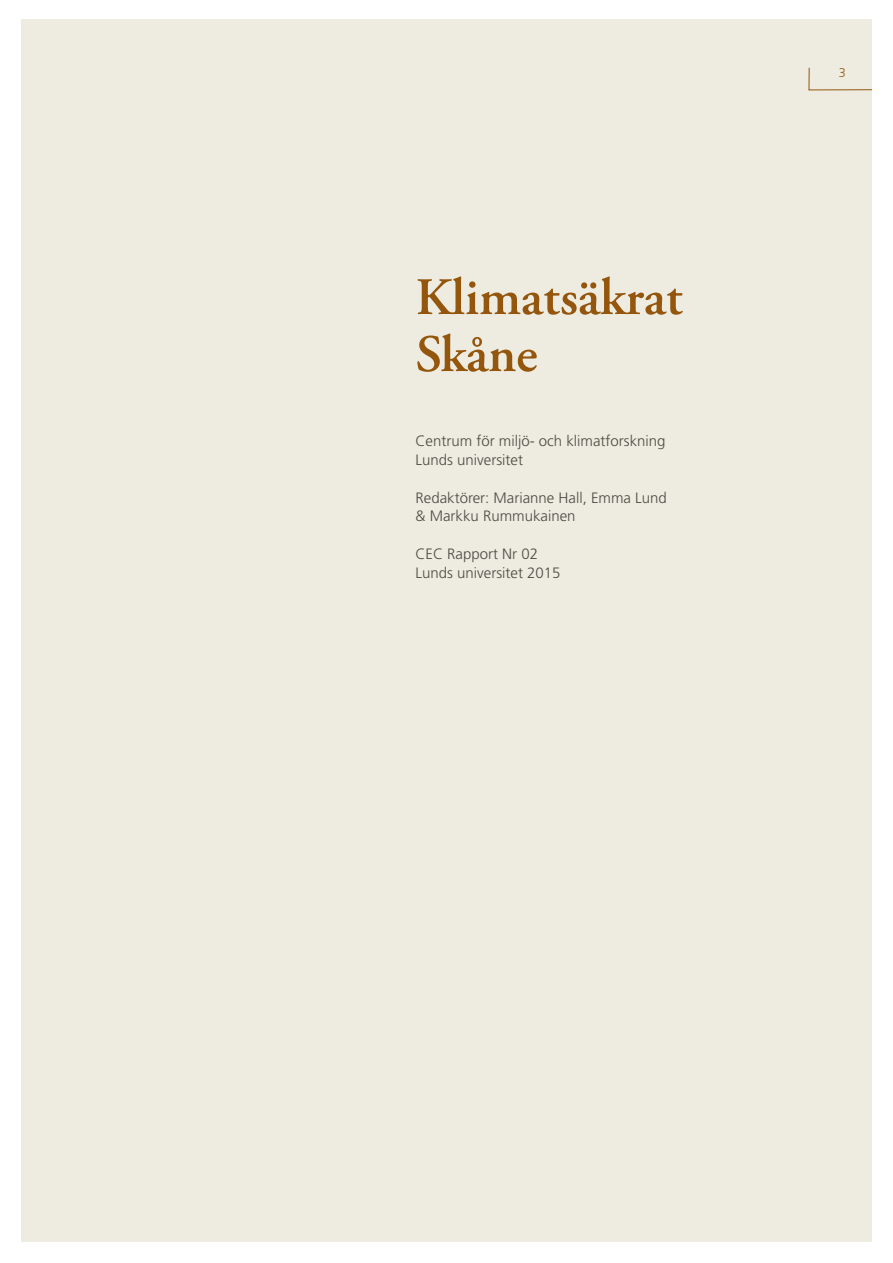
<style>
.page{position:relative;width:893px;height:1263px;background:#fff}
.page>*{position:absolute;margin:0;border:0;box-sizing:border-box;transform-origin:0 0}
.t1{font:600 52.5px/57px "Adobe Garamond Pro";color:#94550c}
.t2{font:300 15px/18.8px "Frutiger LT Std";color:#4c4b43}
.t3{font:300 12.6px "Frutiger LT Std";color:#94550c}
</style>
<div class="page">
<div style="left:21px;top:19px;width:850px;height:1223px;background:#eeebe0"></div>
<svg style="left:808px;top:67px;width:64px;height:24px"></svg>
<h1 class="t1" style="left:415px;top:269px;width:269px">Klimatsäkrat<br>Skåne</h1>
<p class="t2" style="left:415px;top:432px;width:252px">Centrum för miljö- och klimatforskning<br>Lunds universitet</p>
<p class="t2" style="left:415px;top:488px;width:253px">Redaktörer: Marianne Hall, Emma Lund &amp; Markku Rummukainen</p>
<p class="t2" style="left:415px;top:544px;width:147px">CEC Rapport Nr 02<br>Lunds universitet 2015</p>
<p class="t3" style="left:839px;top:66px;width:9px">3</p>
</div>
